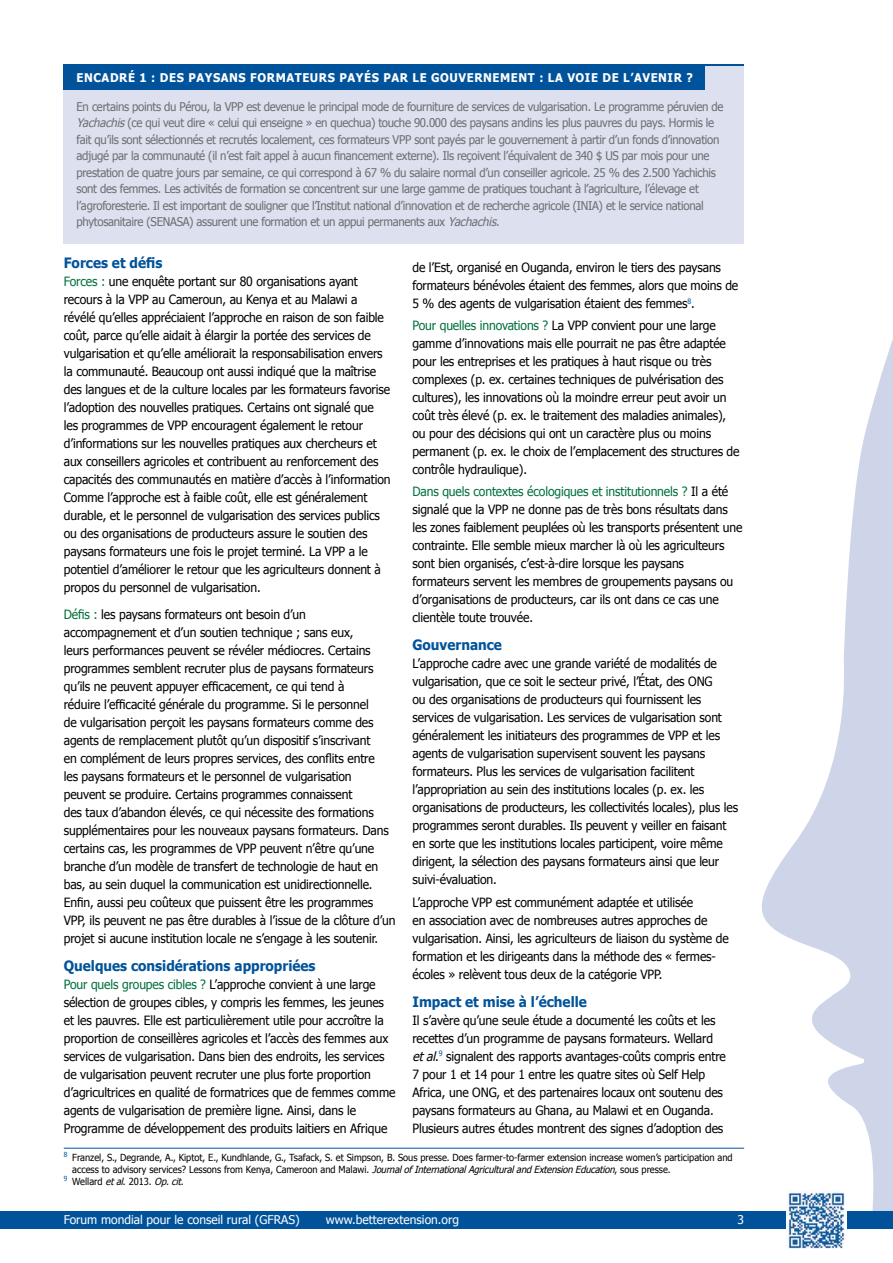
<style>
.page{position:relative;width:893px;height:1263px;background:#fff}
.page>*{position:absolute;margin:0;border:0;box-sizing:border-box;transform-origin:0 0}
._06_tussenkop_1_head{font:700 14.25px "Tahoma";color:#00539b;scale:.95 1}
._05_platte_tekst_bod{font:12.75px/18px "Tahoma";letter-spacing:-.01em;color:#000;scale:.95 1}
._11_boxtext{font:12px/16.5px "Tahoma";letter-spacing:-.025em;color:#6d6e71;scale:.95 1}
._07_tussenkop_2_box{font:700 12px "Tahoma";letter-spacing:.05em;color:#fff;scale:.95 1}
.t1{font:12px "Tahoma";color:#fff}
.footnote{font:9.75px/12px "Tahoma";color:#000;scale:.95 1}
.footnote_vervolg_sou{font:9.75px "Tahoma";color:#000;scale:.95 1}
.s1{font-style:italic}
.s2{color:#00703c}
</style>
<div class="page">
<svg style="left:758px;top:339px;width:135px;height:873px"></svg>
<div style="left:0;top:1212px;width:893px;height:17px;background:#00539b"></div>
<hr style="left:64px;top:1148px;width:680px;height:1px;background:#00539b">
<div style="left:64px;top:64px;width:680px;height:180px;background:#dde1ef"></div>
<div style="left:64px;top:64px;width:641px;height:25px;background:#00539b"></div>
<hr style="left:64px;top:64px;width:680px;height:2px;background:#00539b">
<img style="left:787px;top:1191px;width:60px;height:58px">
<p class="_07_tussenkop_2_box" style="left:77px;top:69px;width:650px">ENCADRÉ 1 : DES PAYSANS FORMATEURS PAYÉS PAR LE GOUVERNEMENT : LA VOIE DE L’AVENIR ?</p>
<p class="_11_boxtext" style="left:77px;top:98px;width:682px">En certains points du Pérou, la VPP est devenue le principal mode de fourniture de services de vulgarisation. Le programme péruvien de <span class="s1">Yachachis</span>(ce qui veut dire « celui qui enseigne » en quechua) touche 90.000 des paysans andins les plus pauvres du pays. Hormis le fait qu’ils sont sélectionnés et recrutés localement, ces formateurs VPP sont payés par le gouvernement à partir d’un fonds d’innovation adjugé par la communauté (il n’est fait appel à aucun financement externe). Ils reçoivent l’équivalent de 340 $ US par mois pour une prestation de quatre jours par semaine, ce qui correspond à 67 % du salaire normal d’un conseiller agricole. 25 % des 2.500 Yachichis sont des femmes. Les activités de formation se concentrent sur une large gamme de pratiques touchant à l’agriculture, l’élevage et l’agroforesterie. Il est important de souligner que l’Institut national d’innovation et de recherche agricole (INIA) et le service national phytosanitaire (SENASA) assurent une formation et un appui permanents aux <span class="s1">Yachachis</span>.</p>
<p class="_06_tussenkop_1_head" style="left:64px;top:253px;width:105px">Forces et défis</p>
<p class="_05_platte_tekst_bod" style="left:64px;top:272px;width:346px"><span class="s2">Forces :</span> une enquête portant sur 80 organisations ayant recours à la VPP au Cameroun, au Kenya et au Malawi a révélé qu’elles appréciaient l’approche en raison de son faible coût, parce qu’elle aidait à élargir la portée des services de vulgarisation et qu’elle améliorait la responsabilisation envers la communauté. Beaucoup ont aussi indiqué que la maîtrise des langues et de la culture locales par les formateurs favorise l’adoption des nouvelles pratiques. Certains ont signalé que les programmes de VPP encouragent également le retour d’informations sur les nouvelles pratiques aux chercheurs et aux conseillers agricoles et contribuent au renforcement des capacités des communautés en matière d’accès à l’information Comme l’approche est à faible coût, elle est généralement durable, et le personnel de vulgarisation des services publics ou des organisations de producteurs assure le soutien des paysans formateurs une fois le projet terminé. La VPP a le potentiel d’améliorer le retour que les agriculteurs donnent à propos du personnel de vulgarisation.</p>
<p class="_05_platte_tekst_bod" style="left:64px;top:604px;width:351px"><span class="s2">Défis :</span> les paysans formateurs ont besoin d’un accompagnement et d’un soutien technique ; sans eux,<br>leurs performances peuvent se révéler médiocres. Certains programmes semblent recruter plus de paysans formateurs qu’ils ne peuvent appuyer efficacement, ce qui tend à<br>réduire l’efficacité générale du programme. Si le personnel<br>de vulgarisation perçoit les paysans formateurs comme des agents de remplacement plutôt qu’un dispositif s’inscrivant<br>en complément de leurs propres services, des conflits entre<br>les paysans formateurs et le personnel de vulgarisation peuvent se produire. Certains programmes connaissent<br>des taux d’abandon élevés, ce qui nécessite des formations supplémentaires pour les nouveaux paysans formateurs. Dans certains cas, les programmes de VPP peuvent n’être qu’une branche d’un modèle de transfert de technologie de haut en bas, au sein duquel la communication est unidirectionnelle.<br>Enfin, aussi peu coûteux que puissent être les programmes VPP, ils peuvent ne pas être durables à l’issue de la clôture d’un projet si aucune institution locale ne s’engage à les soutenir.</p>
<p class="_06_tussenkop_1_head" style="left:64px;top:955px;width:266px">Quelques considérations appropriées</p>
<p class="_05_platte_tekst_bod" style="left:64px;top:974px;width:351px"><span class="s2">Pour quels groupes cibles ?</span> L’approche convient à une large sélection de groupes cibles, y compris les femmes, les jeunes et les pauvres. Elle est particulièrement utile pour accroître la proportion de conseillères agricoles et l’accès des femmes aux services de vulgarisation. Dans bien des endroits, les services de vulgarisation peuvent recruter une plus forte proportion d’agricultrices en qualité de formatrices que de femmes comme agents de vulgarisation de première ligne. Ainsi, dans le Programme de développement des produits laitiers en Afrique</p>
<p class="_05_platte_tekst_bod" style="left:412px;top:257px;width:344px">de l’Est, organisé en Ouganda, environ le tiers des paysans formateurs bénévoles étaient des femmes, alors que moins de<br>5 % des agents de vulgarisation étaient des femmes<sup>8</sup>.</p>
<p class="_05_platte_tekst_bod" style="left:412px;top:316px;width:346px"><span class="s2">Pour quelles innovations ?</span> La VPP convient pour une large gamme d’innovations mais elle pourrait ne pas être adaptée pour les entreprises et les pratiques à haut risque ou très complexes (p. ex. certaines techniques de pulvérisation des cultures), les innovations où la moindre erreur peut avoir un coût très élevé (p. ex. le traitement des maladies animales), ou pour des décisions qui ont un caractère plus ou moins permanent (p. ex. le choix de l’emplacement des structures de contrôle hydraulique).</p>
<p class="_05_platte_tekst_bod" style="left:412px;top:482px;width:349px"><span class="s2">Dans quels contextes écologiques et institutionnels ?</span> Il a été signalé que la VPP ne donne pas de très bons résultats dans les zones faiblement peuplées où les transports présentent une contrainte. Elle semble mieux marcher là où les agriculteurs sont bien organisés, c’est-à-dire lorsque les paysans formateurs servent les membres de groupements paysans ou d’organisations de producteurs, car ils ont dans ce cas une clientèle toute trouvée.</p>
<p class="_06_tussenkop_1_head" style="left:412px;top:635px;width:96px">Gouvernance</p>
<p class="_05_platte_tekst_bod" style="left:412px;top:654px;width:344px">L’approche cadre avec une grande variété de modalités de vulgarisation, que ce soit le secteur privé, l’État, des ONG<br>ou des organisations de producteurs qui fournissent les services de vulgarisation. Les services de vulgarisation sont généralement les initiateurs des programmes de VPP et les agents de vulgarisation supervisent souvent les paysans formateurs. Plus les services de vulgarisation facilitent l’appropriation au sein des institutions locales (p. ex. les organisations de producteurs, les collectivités locales), plus les programmes seront durables. Ils peuvent y veiller en faisant en sorte que les institutions locales participent, voire même dirigent, la sélection des paysans formateurs ainsi que leur suivi-évaluation.</p>
<p class="_05_platte_tekst_bod" style="left:412px;top:892px;width:334px">L’approche VPP est communément adaptée et utilisée<br>en association avec de nombreuses autres approches de vulgarisation. Ainsi, les agriculteurs de liaison du système de formation et les dirigeants dans la méthode des « fermes&shy;écoles » relèvent tous deux de la catégorie VPP.</p>
<p class="_06_tussenkop_1_head" style="left:412px;top:991px;width:185px">Impact et mise à l’échelle</p>
<p class="_05_platte_tekst_bod" style="left:412px;top:1010px;width:331px">Il s’avère qu’une seule étude a documenté les coûts et les recettes d’un programme de paysans formateurs. Wellard <span class="s1">etal</span>.<sup>9</sup> signalent des rapports avantages-coûts compris entre 7 pour 1 et 14 pour 1 entre les quatre sites où Self Help Africa, une ONG, et des partenaires locaux ont soutenu des paysans formateurs au Ghana, au Malawi et en Ouganda.<br>Plusieurs autres études montrent des signes d’adoption des</p>
<p class="footnote" style="left:72px;top:1151px;width:697px;text-indent:-9px"><sup>8</sup> Franzel, S., Degrande, A., Kiptot, E., Kundhlande, G., Tsafack, S. et Simpson, B. Sous presse. Does farmer-to-farmer extension increase women’s participation and access to advisory services? Lessons from Kenya, Cameroon and Malawi. <span class="s1">JournalofInternationalAgriculturalandExtensionEducation</span>, sous presse.</p>
<p class="footnote_vervolg_sou" style="left:64px;top:1175px;width:128px"><sup>9</sup> Wellard <span class="s1">etal</span>. 2013. <span class="s1">Op.cit</span>.</p>
<p class="t1" style="left:64px;top:1211px;width:237px">Forum mondial pour le conseil rural (GFRAS)</p>
<p class="t1" style="left:326px;top:1211px;width:135px">www.betterextension.org</p>
<p class="t1" style="left:738px;top:1211px;width:8px">3</p>
</div>
